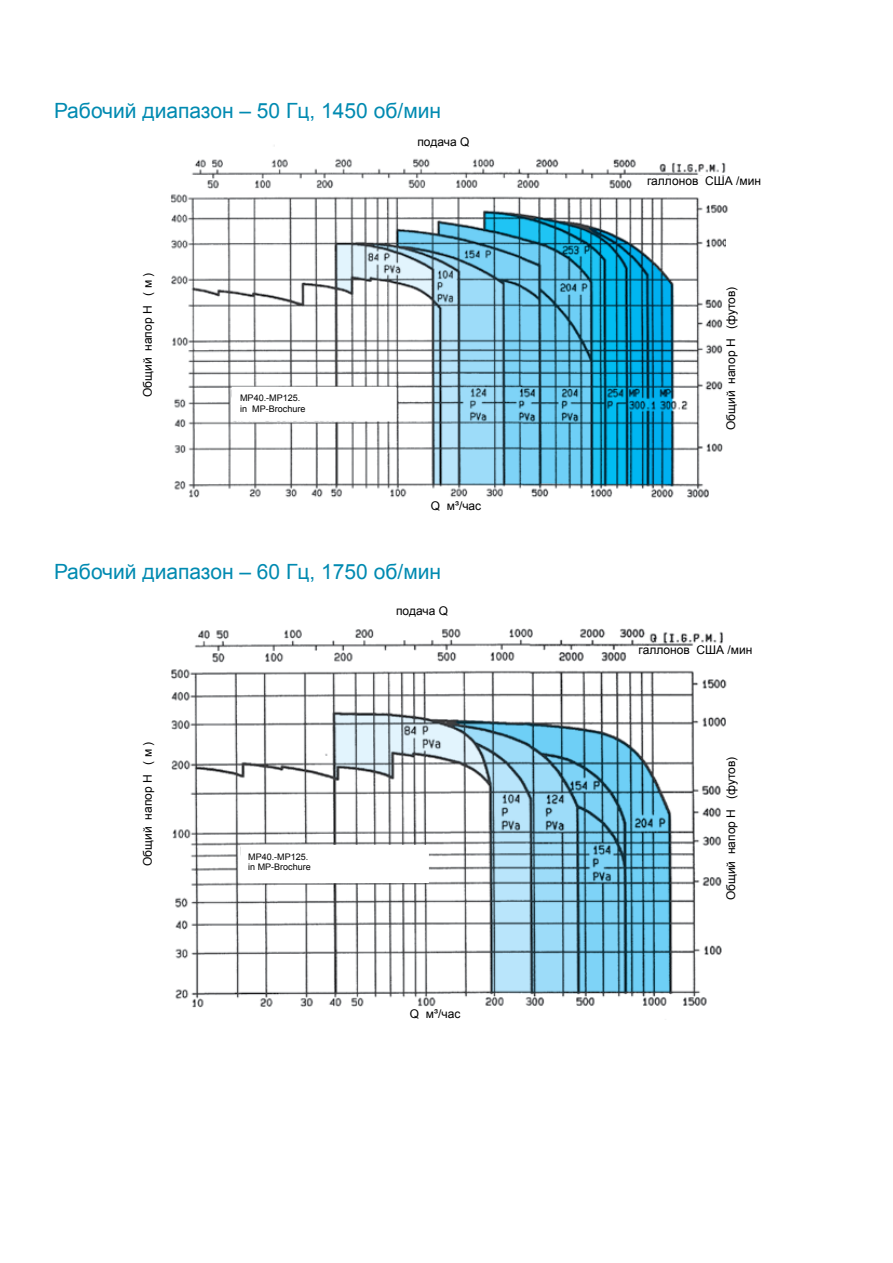
<style>
.page{position:relative;width:893px;height:1263px;background:#fff}
.page>*{position:absolute;margin:0;border:0;box-sizing:border-box;transform-origin:0 0}
.t1{font:21px "Arial";color:#008ab1}
.t2{font:12px "Arial";color:#000}
.t3{font:9px/10.8px "Arial";color:#000}
</style>
<div class="page">
<img style="left:171px;top:145px;width:557px;height:353px">
<div style="left:232px;top:387px;width:164px;height:34px;background:#fff"></div>
<img style="left:171px;top:628px;width:556px;height:380px">
<div style="left:240px;top:845px;width:189px;height:38px;background:#fff"></div>
<div style="left:417px;top:138px;width:90px;height:16px;background:#fff"></div>
<div style="left:647px;top:176px;width:126px;height:20px;background:#fff"></div>
<div style="left:727px;top:224px;width:23px;height:269px;background:#fff"></div>
<div style="left:639px;top:646px;width:125px;height:20px;background:#fff"></div>
<h1 class="t1" style="left:54px;top:97px;width:389px">Рабочий диапазон – 50 Гц, 1450 об/мин</h1>
<p class="t2" style="left:140px;top:397px;width:126px;rotate:-90deg">Общий напор H ( м )</p>
<p class="t3" style="left:240px;top:393px;width:67px">MP40.-MP125. in MP-Brochure</p>
<p class="t2" style="left:417px;top:134px;width:53px">подача Q</p>
<p class="t2" style="left:431px;top:498px;width:52px">Q м³/час</p>
<h1 class="t1" style="left:54px;top:558px;width:389px">Рабочий диапазон – 60 Гц, 1750 об/мин</h1>
<p class="t2" style="left:140px;top:866px;width:126px;rotate:-90deg">Общий напор H ( м )</p>
<p class="t2" style="left:396px;top:603px;width:53px">подача Q</p>
<p class="t3" style="left:248px;top:851px;width:64px">MP40.-MP125. in MP-Brochure</p>
<p class="t2" style="left:410px;top:1006px;width:52px">Q м³/час</p>
<p class="t2" style="left:647px;top:172px;width:115px">галлонов США /мин</p>
<p class="t2" style="left:723px;top:430px;width:145px;rotate:-90deg">Общий напор H (футов)</p>
<p class="t2" style="left:639px;top:642px;width:115px">галлонов США /мин</p>
<p class="t2" style="left:723px;top:900px;width:145px;rotate:-90deg">Общий напор H (футов)</p>
</div>
